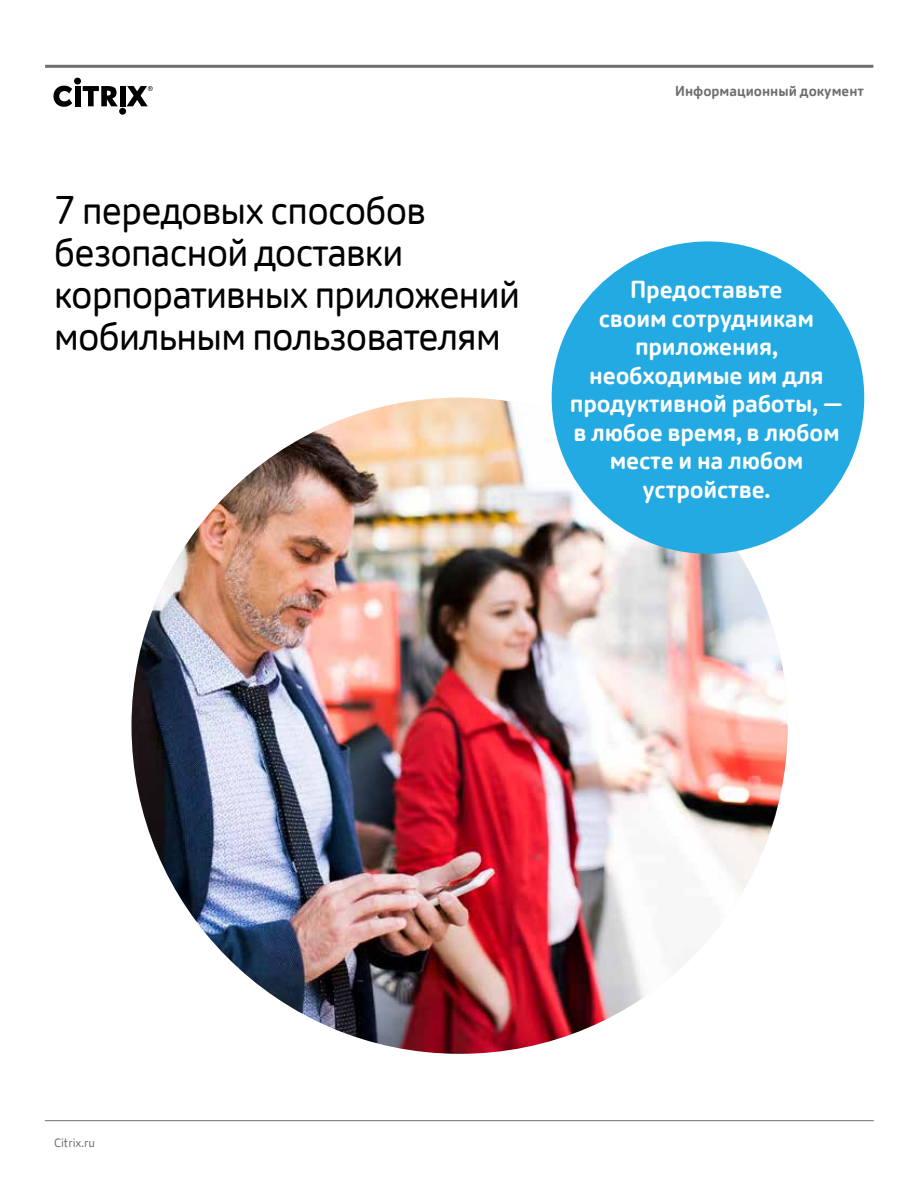
<style>
.page{position:relative;width:918px;height:1188px;background:#fff}
.page>*{position:absolute;margin:0;border:0;box-sizing:border-box;transform-origin:0 0}
.t1{font:39px/42px "Citrix New Sans";letter-spacing:-.035em;color:#000}
.t2{font:700 24px/28.5px "Citrix New Sans";letter-spacing:-.01em;color:#fff;text-align:center}
.t3{font:700 14.25px "Citrix New Sans";color:#6d6e71}
.t4{font:12px "Citrix New Sans";color:#6d6e71}
</style>
<div class="page">
<hr style="left:45px;top:65px;width:828px;height:3px;background:#6d6e71">
<div style="left:74px;top:78px;width:7px;height:7px;background:#000;border-radius:50%"></div>
<div style="left:75px;top:86px;width:5px;height:20px;background:#000"></div>
<div style="left:119px;top:108px;width:7px;height:7px;background:#000;border-radius:50%"></div>
<div style="left:120px;top:86px;width:5px;height:20px;background:#000"></div>
<svg style="left:53px;top:86px;width:19px;height:21px"></svg>
<svg style="left:83px;top:86px;width:35px;height:20px"></svg>
<svg style="left:127px;top:86px;width:26px;height:20px"></svg>
<hr style="left:45px;top:1120px;width:829px;height:1px;background:#6d6e71">
<img style="left:132px;top:398px;width:656px;height:656px;border-radius:328px">
<div style="left:552px;top:241px;width:312px;height:313px;background:#23aae2;border-radius:50%"></div>
<h1 class="t1" style="left:54px;top:190px;width:468px">7 передовых способов безопасной доставки корпоративных приложений мобильным пользователям</h1>
<p class="t3" style="left:675px;top:83px;width:190px">Информационный документ</p>
<p class="t2" style="left:570px;top:276px;width:275px">Предоставьте<br>своим сотрудникам приложения, необходимые им для продуктивной работы, — в любое время, в любом месте и на любом устройстве.</p>
<p class="t4" style="left:54px;top:1136px;width:43px">Citrix.ru</p>
</div>
